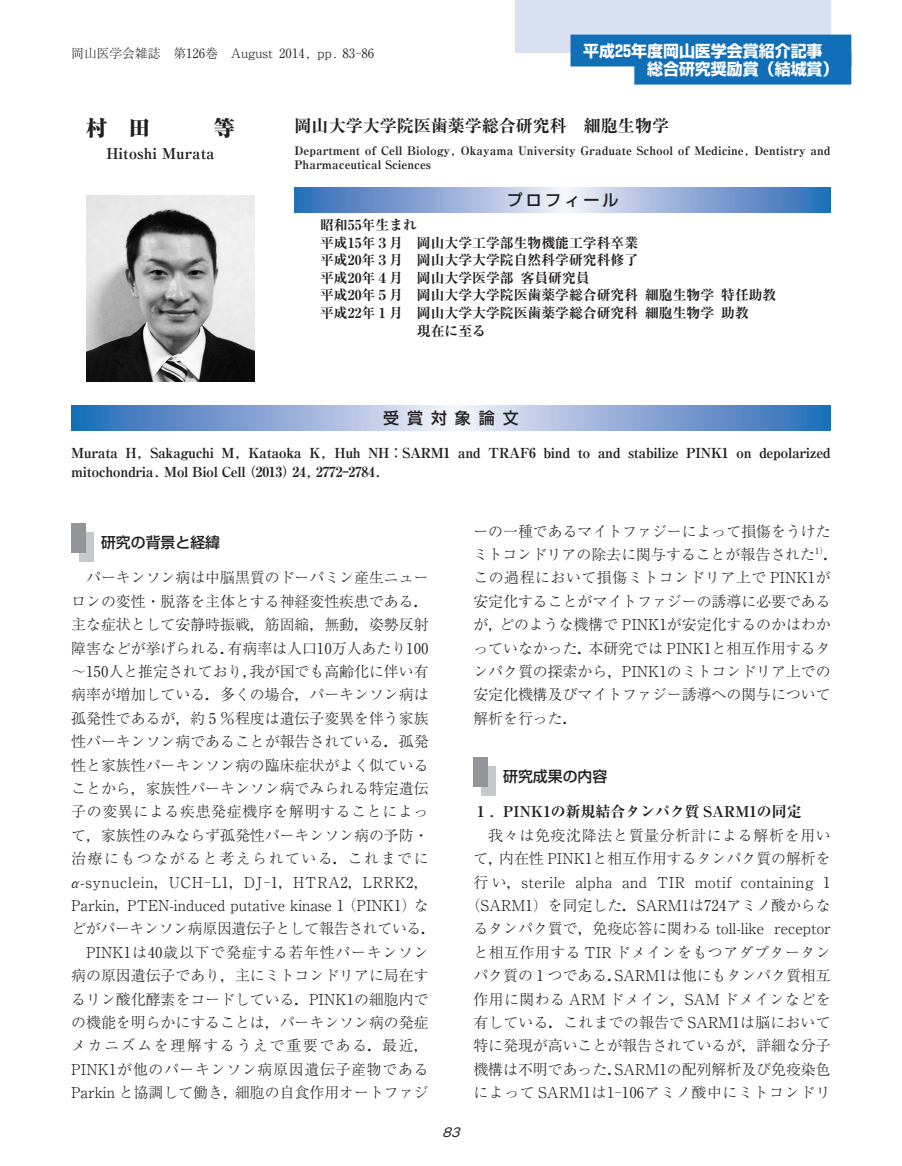
<style>
.page{position:relative;width:902px;height:1166px;background:#fff}
.page>*{position:absolute;margin:0;border:0;box-sizing:border-box;transform-origin:0 0}
._03-1_トップ_所属{font:700 expanded 16.95px "Ryumin Pr 5";color:#231f20}
._01_医学会賞__柱_タイトル{font:700 15.9px "Shin Go Pr 5";color:#fff}
._04_受賞対象論文__タイトル{font:500 15.9px "Shin Go Pr 5";letter-spacing:.5em;color:#231f20}
._05-1_プロフィール__タイトル{font:500 15.9px "Shin Go Pr 5";letter-spacing:.2em;color:#231f20}
.t1{font:300 14.85px/23.4px "Ryumin Pr 5";color:#231f20}
._2_本文_第２見出し_-_明朝{font:700 expanded 14.85px "Ryumin Pr 5";color:#231f20}
._1_本文_第１見出し_-_ゴシック{font:500 14.85px "Shin Go Pr 5";color:#231f20}
._02-2_トップ_____欧文{font:700 expanded 14.85px "Ryumin Pr 5";color:#231f20}
._05-2_プロフィール{font:700 expanded 13.8px "Ryumin Pr 5";color:#231f20}
.受賞対象論文{font:700 expanded 13.8px/18.6px "Ryumin Pr 5";letter-spacing:-.03em;color:#231f20}
.t2{font:300 12.75px "Ryumin Pr 5";color:#231f20}
.t3{font:italic 12.75px "MO Suuji HA G Gn";color:#231f20}
._03-2_トップ_____欧文{font:700 expanded 11.7px/13.8px "Ryumin Pr 5";color:#231f20}
.s1{font-family:"indd hoso minchou";font-weight:400}
.s2{font-family:"indd gokuhuto minchou";font-weight:400;font-stretch:normal}
</style>
<div class="page">
<div style="left:79px;top:531px;width:15px;height:30px;background:#c7c8ca"></div>
<div style="left:71px;top:523px;width:15px;height:30px;background:#939598"></div>
<div style="left:480px;top:765px;width:15px;height:30px;background:#c7c8ca"></div>
<div style="left:473px;top:757px;width:15px;height:30px;background:#939598"></div>
<div style="left:514px;top:0;width:316px;height:53px;background:#d9e0f1"></div>
<div style="left:570px;top:35px;width:281px;height:31px;background:#116fb8"></div>
<div style="left:634px;top:53px;width:217px;height:32px;background:#116fb8"></div>
<svg style="left:71px;top:405px;width:759px;height:26px;background:#8aa9d6"></svg>
<svg style="left:294px;top:187px;width:536px;height:26px;background:#8daad6"></svg>
<img style="left:86px;top:196px;width:168px;height:186px">
<p class="t2" style="left:71px;top:43px;width:304px">岡山医学会雑誌 第<span class="s1">126</span>巻 August <span class="s1">2014,</span> pp<span class="s1">. 83ﾝ86</span></p>
<p class="_01_医学会賞__柱_タイトル" style="left:583px;top:38px;width:257px">平成25年度岡山医学会賞紹介記事　</p>
<p class="_01_医学会賞__柱_タイトル" style="left:647px;top:56px;width:193px">総合研究奨励賞（結城賞）</p>
<p class="_02-2_トップ_____欧文" style="left:106px;top:142px;width:110px">Hitoshi Murata</p>
<p class="_03-1_トップ_所属" style="left:294px;top:112px;width:376px">岡山大学大学院医歯薬学総合研究科 細胞生物学</p>
<p class="_03-2_トップ_____欧文" style="left:294px;top:143px;width:537px">Department of Cell Biology<span class="s2">,</span> Okayama University Graduate School of Medicine<span class="s2">,</span> Dentistry and<br>Pharmaceutical Sciences</p>
<p class="_05-1_プロフィール__タイトル" style="left:507px;top:187px;width:113px">プロフィール</p>
<p class="_05-2_プロフィール" style="left:320px;top:214px;width:98px">昭和<span class="s2">55</span>年生まれ</p>
<p class="_05-2_プロフィール" style="left:320px;top:232px;width:319px">平成<span class="s2">15</span>年<span class="s2">３</span>月 岡山大学工学部生物機能工学科卒業</p>
<p class="_05-2_プロフィール" style="left:320px;top:249px;width:319px">平成<span class="s2">20</span>年<span class="s2">３</span>月 岡山大学大学院自然科学研究科修了</p>
<p class="_05-2_プロフィール" style="left:320px;top:267px;width:271px">平成<span class="s2">20</span>年<span class="s2">４</span>月 岡山大学医学部客員研究員</p>
<p class="_05-2_プロフィール" style="left:320px;top:284px;width:458px">平成<span class="s2">20</span>年<span class="s2">５</span>月 岡山大学大学院医歯薬学総合研究科細胞生物学特任助教</p>
<p class="_05-2_プロフィール" style="left:320px;top:302px;width:430px">平成<span class="s2">22</span>年<span class="s2">１</span>月 岡山大学大学院医歯薬学総合研究科細胞生物学助教</p>
<p class="_05-2_プロフィール" style="left:417px;top:319px;width:71px">現在に至る</p>
<p class="_04_受賞対象論文__タイトル" style="left:383px;top:405px;width:137px">受賞対象論文</p>
<p class="受賞対象論文" style="left:71px;top:442px;width:761px">Murata H<span class="s2">,</span> Sakaguchi M<span class="s2">,</span> Kataoka K<span class="s2">,</span> Huh NH<span class="s2">：</span>SARM<span class="s2">1</span> and TRAF<span class="s2">6</span> bind to and stabilize PINK<span class="s2">1</span> on depolarized mitochondria<span class="s2">.</span> Mol Biol Cell <span class="s2">(2013) 24, 2772-2784.</span></p>
<p class="_1_本文_第１見出し_-_ゴシック" style="left:101px;top:530px;width:121px">研究の背景と経緯</p>
<p class="t1" style="left:68px;top:564px;width:369px;text-indent:18px">パーキンソン病は中脳黒質のドーパミン産生ニューロンの変性<span class="s1">・</span>脱落を主体とする神経変性疾患である<span class="s1">．</span>主な症状として安静時振戦<span class="s1">，</span>筋固縮<span class="s1">，</span>無動<span class="s1">，</span>姿勢反射障害などが挙げられる<span class="s1">．</span>有病率は人口<span class="s1">10</span>万人あたり<span class="s1">100</span>～<span class="s1">150</span>人と推定されており<span class="s1">，</span>我が国でも高齢化に伴い有病率が増加している<span class="s1">．</span>多くの場合<span class="s1">，</span>パーキンソン病は孤発性であるが<span class="s1">，</span>約<span class="s1">５％</span>程度は遺伝子変異を伴う家族性パーキンソン病であることが報告されている<span class="s1">．</span>孤発性と家族性パーキンソン病の臨床症状がよく似ていることから<span class="s1">，</span>家族性パーキンソン病でみられる特定遺伝子の変異による疾患発症機序を解明することによって<span class="s1">，</span>家族性のみならず孤発性パーキンソン病の予防<span class="s1">・</span>治療にもつながると考えられている<span class="s1">．</span>これまでに<span class="s1">α-</span>synuclein<span class="s1">，</span>UCH<span class="s1">-</span>L<span class="s1">1，</span>DJ<span class="s1">-1，</span>HTRA<span class="s1">2，</span>LRRK<span class="s1">2，<br></span>Parkin<span class="s1">，</span>PTEN<span class="s1">-</span>induced putative kinase <span class="s1">1（</span>PINK<span class="s1">1）</span>などがパーキンソン病原因遺伝子として報告されている<span class="s1">．</span></p>
<p class="t1" style="left:71px;top:939px;width:359px;text-align:justify;text-indent:15px">PINK<span class="s1">1</span>は<span class="s1">40</span>歳以下で発症する若年性パーキンソン病の原因遺伝子であり<span class="s1">，</span>主にミトコンドリアに局在するリン酸化酵素をコードしている<span class="s1">．</span>PINK<span class="s1">1</span>の細胞内での機能を明らかにすることは<span class="s1">，</span>パーキンソン病の発症メカニズムを理解するうえで重要である<span class="s1">．</span>最近<span class="s1">，</span>PINK<span class="s1">1</span>が他のパーキンソン病原因遺伝子産物であるParkin と協調して働き<span class="s1">，</span>細胞の自食作用オートファジ</p>
<p class="t1" style="left:473px;top:518px;width:366px">ーの一種であるマイトファジーによって損傷をうけたミトコンドリアの除去に関与することが報告された<sup>1)</sup><span class="s1">．</span>この過程において損傷ミトコンドリア上で PINK<span class="s1">1</span>が安定化することがマイトファジーの誘導に必要であるが<span class="s1">，</span>どのような機構で PINK<span class="s1">1</span>が安定化するのかはわかっていなかった<span class="s1">．</span>本研究では PINK<span class="s1">1</span>と相互作用するタンパク質の探索から<span class="s1">，</span>PINK<span class="s1">1</span>のミトコンドリア上での安定化機構及びマイトファジー誘導への関与について解析を行った<span class="s1">．</span></p>
<p class="t3" style="left:442px;top:1126px;width:22px">83</p>
<p class="_1_本文_第１見出し_-_ゴシック" style="left:503px;top:764px;width:106px">研究成果の内容</p>
<p class="_2_本文_第２見出し_-_明朝" style="left:473px;top:799px;width:330px"><span class="s2">１.</span> PINK<span class="s2">1</span>の新規結合タンパク質 SARM<span class="s2">1</span>の同定</p>
<p class="t1" style="left:466px;top:822px;width:366px;text-align:right">我々は免疫沈降法と質量分析計による解析を用い<br>て<span class="s1">，</span>内在性 PINK<span class="s1">1</span>と相互作用するタンパク質の解析を行い<span class="s1">，</span>sterile alpha and TIR motif containing <span class="s1">1（</span>SARM<span class="s1">1）</span>を同定した<span class="s1">．</span>SARM<span class="s1">1</span>は<span class="s1">724</span>アミノ酸からなるタンパク質で<span class="s1">，</span>免疫応答に関わる toll<span class="s1">-</span>like receptorと相互作用する TIR ドメインをもつアダプタータンパク質の<span class="s1">１</span>つである<span class="s1">．</span>SARM<span class="s1">1</span>は他にもタンパク質相互作用に関わる ARM ドメイン<span class="s1">，</span>SAM ドメインなどを有している<span class="s1">．</span>これまでの報告で SARM<span class="s1">1</span>は脳において特に発現が高いことが報告されているが<span class="s1">，</span>詳細な分子機構は不明であった<span class="s1">．</span>SARM<span class="s1">1</span>の配列解析及び免疫染色によって SARM<span class="s1">1</span>は<span class="s1">1-106</span>アミノ酸中にミトコンドリ</p>
</div>
